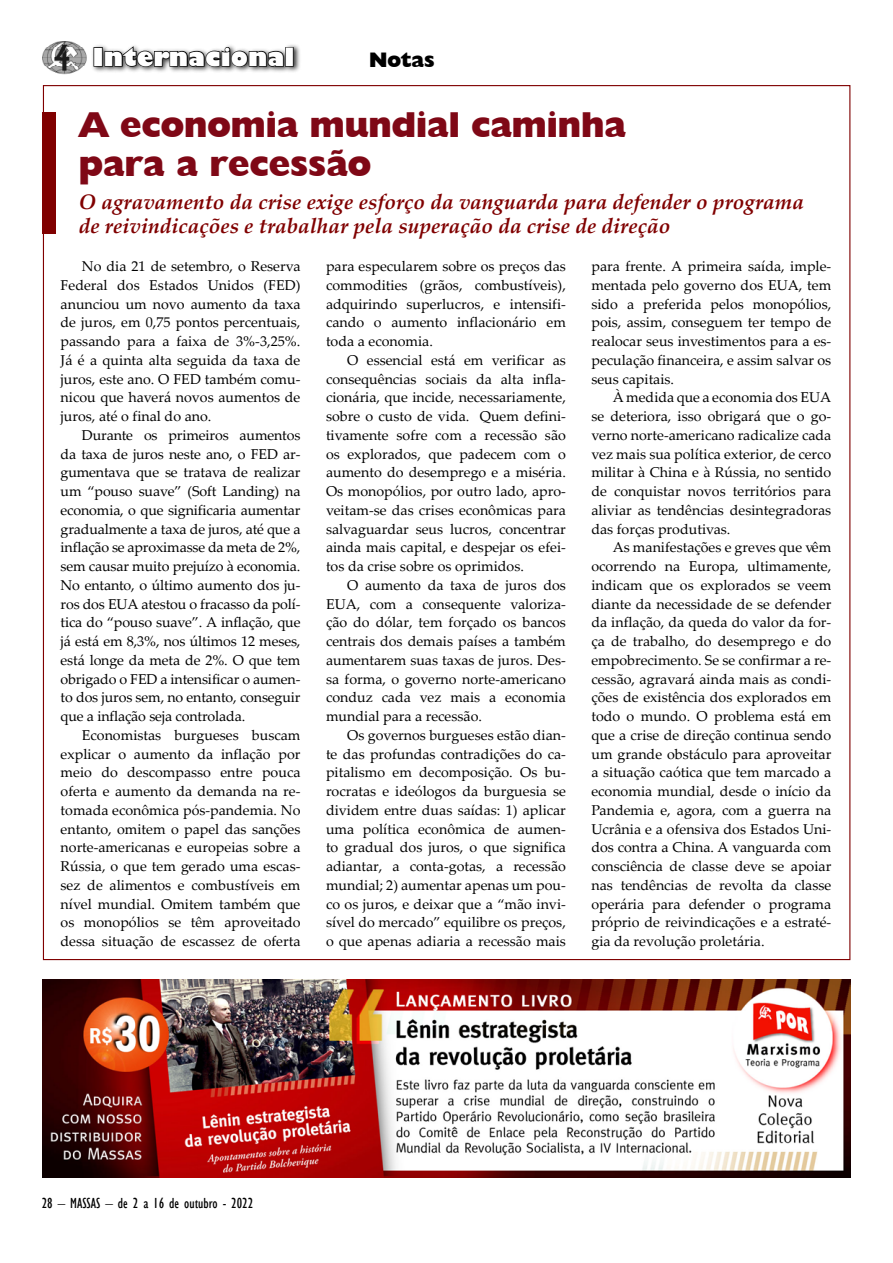
<style>
.page{position:relative;width:893px;height:1263px;background:#fff}
.page>*{position:absolute;margin:0;border:0;box-sizing:border-box;transform-origin:0 0}
.t1{font:800 36px/39px "Humanist 521 BT";color:#7f0816}
.t2{font:800 24px "Gill Sans";color:#fff}
.t3{font:italic 700 21px/24px "Palatino Linotype";color:#800000}
.t4{font:800 21px "Humanist 521 BT";color:#000}
.t5{font:condensed 15px "Gill Sans";color:#000}
.t6{font:14.25px/18.8px "Palatino Linotype";color:#000;text-align:justify}
</style>
<div class="page">
<img style="left:42px;top:42px;width:45px;height:33px">
<div style="left:90px;top:43px;width:211px;height:31px;background:#000;opacity:.75"></div>
<div style="left:93px;top:47px;width:10px;height:20px;border:2px solid #000"></div>
<svg style="left:104px;top:45px;width:181px;height:23px"></svg>
<div style="left:285px;top:47px;width:9px;height:20px;border:2px solid #000"></div>
<div style="left:43px;top:112px;width:13px;height:122px;background:#800000"></div>
<img style="left:43px;top:979px;width:807px;height:199px">
<h2 class="t2" style="left:92px;top:42px;width:204px">Internacional</h2>
<h3 class="t4" style="left:369px;top:47px;width:67px">Notas</h3>
<h1 class="t1" style="left:79px;top:105px;width:549px">A economia mundial caminha para a recessão</h1>
<h3 class="t3" style="left:79px;top:189px;width:727px">O agravamento da crise exige esforço da vanguarda para defender o programa de reivindicações e trabalhar pela superação da crise de direção</h3>
<p class="t6" style="left:61px;top:256px;width:241px;text-indent:21px">No dia 21 de setembro, o Reserva Federal dos Estados Unidos (FED) anunciou um novo aumento da taxa de juros, em 0,75 pontos percentuais, passando para a faixa de 3%-3,25%.<br>Já é a quinta alta seguida da taxa de juros, este ano. O FED também comu&shy;nicou que haverá novos aumentos de juros, até o final do ano.</p>
<p class="t6" style="left:61px;top:425px;width:241px;text-indent:21px">Durante os primeiros aumentos da taxa de juros neste ano, o FED ar&shy;gumentava que se tratava de realizar um “pouso suave” (Soft Landing) na economia, o que significaria aumentar gradualmente a taxa de juros, até que a inflação se aproximasse da meta de 2%, sem causar muito prejuízo à economia.<br>No entanto, o último aumento dos ju&shy;ros dos EUA atestou o fracasso da polí&shy;tica do “pouso suave”. A inflação, que já está em 8,3%, nos últimos 12 meses, está longe da meta de 2%. O que tem obrigado o FED a intensificar o aumen&shy;to dos juros sem, no entanto, conseguir que a inflação seja controlada.</p>
<p class="t6" style="left:61px;top:725px;width:241px;text-indent:21px">Economistas burgueses buscam explicar o aumento da inflação por meio do descompasso entre pouca oferta e aumento da demanda na re&shy;tomada econômica pós-pandemia. No entanto, omitem o papel das sanções norte-americanas e europeias sobre a Rússia, o que tem gerado uma escas&shy;sez de alimentos e combustíveis em nível mundial. Omitem também que os monopólios se têm aproveitado dessa situação de escassez de oferta</p>
<p class="t6" style="left:591px;top:256px;width:241px">para frente. A primeira saída, imple&shy;mentada pelo governo dos EUA, tem sido a preferida pelos monopólios, pois, assim, conseguem ter tempo de realocar seus investimentos para a es&shy;peculação financeira, e assim salvar os seus capitais.</p>
<p class="t6" style="left:591px;top:388px;width:241px;text-indent:21px">À medida que a economia dos EUA se deteriora, isso obrigará que o go&shy;verno norte-americano radicalize cada vez mais sua política exterior, de cerco militar à China e à Rússia, no sentido de conquistar novos territórios para aliviar as tendências desintegradoras das forças produtivas.</p>
<p class="t6" style="left:591px;top:538px;width:241px;text-indent:21px">As manifestações e greves que vêm ocorrendo na Europa, ultimamente, indicam que os explorados se veem diante da necessidade de se defender da inflação, da queda do valor da for&shy;ça de trabalho, do desemprego e do empobrecimento. Se se confirmar a re&shy;cessão, agravará ainda mais as condi&shy;ções de existência dos explorados em todo o mundo. O problema está em que a crise de direção continua sendo um grande obstáculo para aproveitar a situação caótica que tem marcado a economia mundial, desde o início da Pandemia e, agora, com a guerra na Ucrânia e a ofensiva dos Estados Uni&shy;dos contra a China. A vanguarda com consciência de classe deve se apoiar nas tendências de revolta da classe operária para defender o programa próprio de reivindicações e a estraté&shy;gia da revolução proletária.</p>
<p class="t6" style="left:326px;top:256px;width:241px">para especularem sobre os preços das commodities (grãos, combustíveis), adquirindo superlucros, e intensifi&shy;cando o aumento inflacionário em toda a economia.</p>
<p class="t6" style="left:326px;top:350px;width:241px;text-indent:21px">O essencial está em verificar as consequências sociais da alta infla&shy;cionária, que incide, necessariamente, sobre o custo de vida. Quem defini&shy;tivamente sofre com a recessão são os explorados, que padecem com o aumento do desemprego e a miséria.<br>Os monopólios, por outro lado, apro&shy;veitam-se das crises econômicas para salvaguardar seus lucros, concentrar ainda mais capital, e despejar os efei&shy;tos da crise sobre os oprimidos.</p>
<p class="t6" style="left:326px;top:575px;width:241px;text-indent:21px">O aumento da taxa de juros dos EUA, com a consequente valoriza&shy;ção do dólar, tem forçado os bancos centrais dos demais países a também aumentarem suas taxas de juros. Des&shy;sa forma, o governo norte-americano conduz cada vez mais a economia mundial para a recessão.</p>
<p class="t6" style="left:326px;top:725px;width:241px;text-indent:21px">Os governos burgueses estão dian&shy;te das profundas contradições do ca&shy;pitalismo em decomposição. Os bu&shy;rocratas e ideólogos da burguesia se dividem entre duas saídas: 1) aplicar uma política econômica de aumen&shy;to gradual dos juros, o que significa adiantar, a conta-gotas, a recessão mundial; 2) aumentar apenas um pou&shy;co os juros, e deixar que a “mão invi&shy;sível do mercado” equilibre os preços, o que apenas adiaria a recessão mais</p>
<p class="t5" style="left:42px;top:1194px;width:207px">28 – MASSAS – de 2 a 16 de outubro - 2022</p>
</div>
